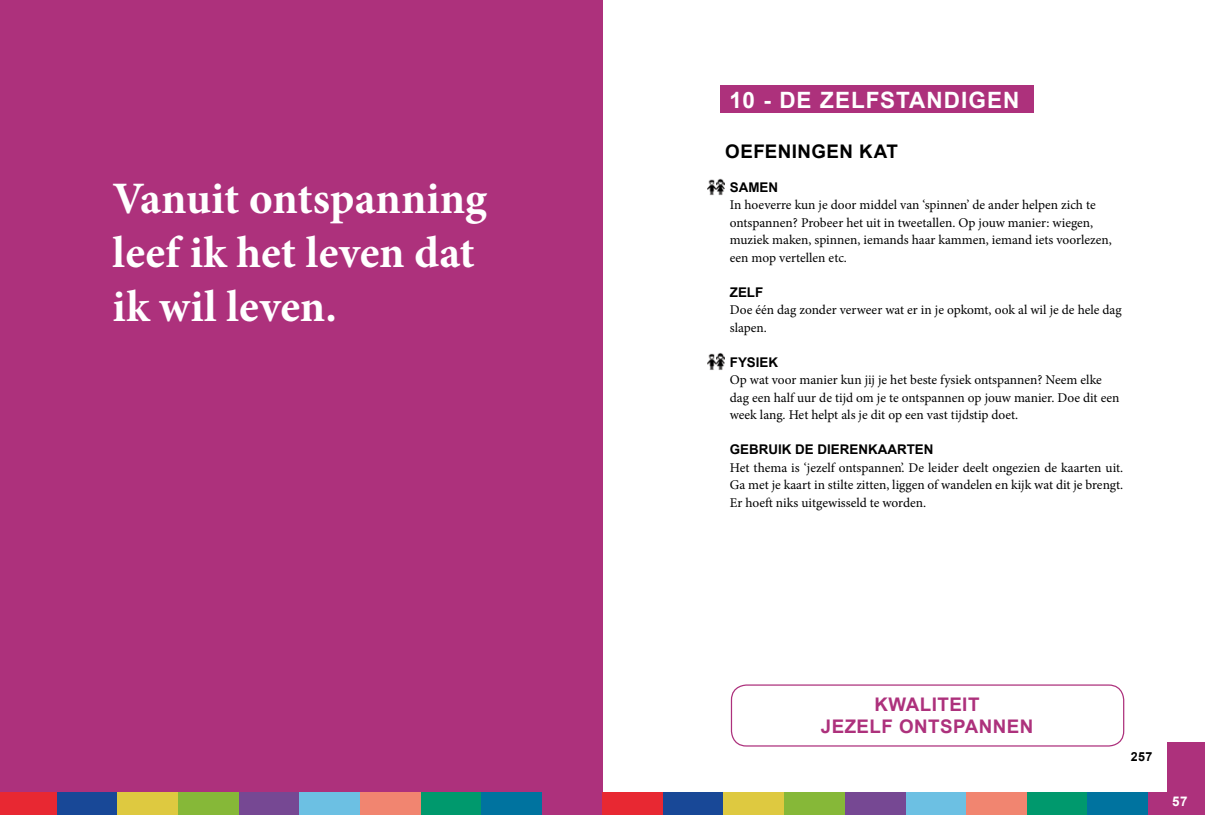
<style>
.page{position:relative;width:1205px;height:815px;background:#fff}
.page>*{position:absolute;margin:0;border:0;box-sizing:border-box;transform-origin:0 0}
.t1{font:700 45px/54px "Minion Pro";color:#fff}
.t2{font:700 22.5px "Arial";letter-spacing:.045em;color:#fff}
.t3{font:700 18.75px/22.5px "Arial";letter-spacing:.025em;color:#ad317c;text-align:right}
.t4{font:700 18.75px "Arial";color:#000}
.t5{font:13.38px/17.5px "Minion Pro";color:#000}
.t6{font:700 13.38px "Arial";color:#000}
.t7{font:700 13.38px "Arial";color:#fff}
.t8{font:700 12.5px "Arial";color:#000}
</style>
<div class="page">
<div style="left:57px;top:792px;width:60px;height:23px;background:#184897"></div>
<div style="left:542px;top:792px;width:60px;height:23px;background:#ad317c"></div>
<div style="left:481px;top:792px;width:61px;height:23px;background:#00739f"></div>
<div style="left:420px;top:792px;width:61px;height:23px;background:#00996d"></div>
<div style="left:360px;top:792px;width:60px;height:23px;background:#f18570"></div>
<div style="left:299px;top:792px;width:61px;height:23px;background:#6cc0e3"></div>
<div style="left:239px;top:792px;width:60px;height:23px;background:#764893"></div>
<div style="left:178px;top:792px;width:61px;height:23px;background:#86b838"></div>
<div style="left:117px;top:792px;width:61px;height:23px;background:#dec940"></div>
<div style="left:0;top:792px;width:57px;height:23px;background:#e82832"></div>
<div style="left:1167px;top:742px;width:38px;height:73px;background:#ad317c"></div>
<div style="left:663px;top:792px;width:60px;height:23px;background:#184897"></div>
<div style="left:1148px;top:792px;width:57px;height:23px;background:#ad317c"></div>
<div style="left:1087px;top:792px;width:61px;height:23px;background:#00739f"></div>
<div style="left:1026px;top:792px;width:61px;height:23px;background:#00996d"></div>
<div style="left:966px;top:792px;width:60px;height:23px;background:#f18570"></div>
<div style="left:905px;top:792px;width:61px;height:23px;background:#6cc0e3"></div>
<div style="left:845px;top:792px;width:60px;height:23px;background:#764893"></div>
<div style="left:784px;top:792px;width:61px;height:23px;background:#86b838"></div>
<div style="left:723px;top:792px;width:61px;height:23px;background:#dec940"></div>
<div style="left:602px;top:792px;width:61px;height:23px;background:#e82832"></div>
<img style="left:707px;top:178px;width:18px;height:18px">
<img style="left:707px;top:353px;width:18px;height:17px">
<div style="left:0;top:0;width:602px;height:792px;background:#ad317c"></div>
<div style="left:720px;top:86px;width:313px;height:27px;background:#ad317c"></div>
<div style="left:731px;top:684px;width:393px;height:63px;border:1px solid #ad317c;border-radius:15px"></div>
<h1 class="t1" style="left:113px;top:171px;width:376px">Vanuit ontspanning leef ik het leven dat ik wil leven.</h1>
<h2 class="t2" style="left:729px;top:85px;width:291px">10 - DE ZELFSTANDIGEN</h2>
<h3 class="t4" style="left:725px;top:139px;width:53px">OEFENINGEN</h3>
<h3 class="t4" style="left:859px;top:139px;width:14px">KAT</h3>
<p class="t6" style="left:730px;top:178px;width:50px">SAMEN</p>
<p class="t5" style="left:730px;top:196px;width:383px">In hoeverre kun je door middel van ‘spinnen’ de ander helpen zich te ontspannen? Probeer het uit in tweetallen. Op jouw manier: wiegen, muziek maken, spinnen, iemands haar kammen, iemand iets voorlezen, een mop vertellen etc.</p>
<p class="t6" style="left:730px;top:283px;width:31px">ZELF</p>
<p class="t5" style="left:730px;top:301px;width:393px">Doe één dag zonder verweer wat er in je opkomt, ook al wil je de hele dag slapen.</p>
<p class="t6" style="left:730px;top:353px;width:50px">FYSIEK</p>
<p class="t5" style="left:730px;top:371px;width:391px">Op wat voor manier kun jij je het beste fysiek ontspannen? Neem elke dag een half uur de tijd om je te ontspannen op jouw manier. Doe dit een week lang. Het helpt als je dit op een vast tijdstip doet.</p>
<p class="t6" style="left:730px;top:441px;width:205px">GEBRUIK DE DIERENKAARTEN</p>
<p class="t5" style="left:730px;top:459px;width:395px;text-align:justify">Het thema is ‘jezelf ontspannen’. De leider deelt ongezien de kaarten uit.<br>Ga met je kaart in stilte zitten, liggen of wandelen en kijk wat dit je brengt.<br>Er hoeft niks uitgewisseld te worden.</p>
<h3 class="t3" style="left:821px;top:693px;width:97px">KWALITEIT<br>JEZELF ONTSPANNEN</h3>
<p class="t8" style="left:1131px;top:749px;width:23px">257</p>
<p class="t7" style="left:1172px;top:792px;width:17px">57</p>
</div>
